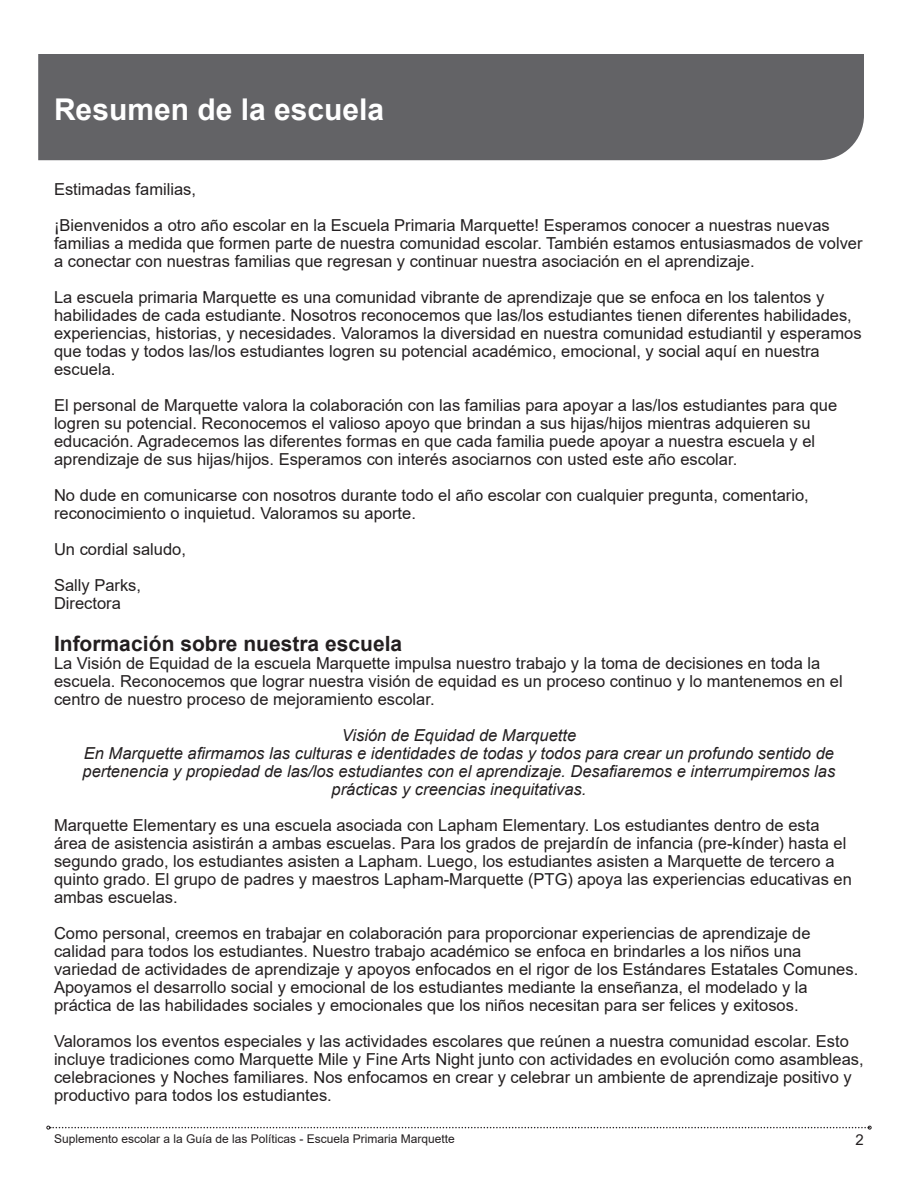
<style>
.page{position:relative;width:918px;height:1188px;background:#fff}
.page>*{position:absolute;margin:0;border:0;box-sizing:border-box;transform-origin:0 0}
.Header_2{font:700 30px "Arial";color:#fff}
.Header_3{font:700 21px "Arial";color:#231f20}
.t1{font:16.5px/18px "Arial";color:#231f20}
.t2{font:italic 16.5px/18px "Arial";color:#231f20;text-align:center}
.t3{font:15px "Arial";color:#231f20}
.t4{font:12px "Arial";color:#231f20}
</style>
<div class="page">
<svg style="left:46px;top:1126px;width:826px;height:4px"></svg>
<div style="left:38px;top:54px;width:826px;height:106px;background:#636366"></div>
<p class="Header_2" style="left:54px;top:88px;width:332px">Resumen de la escuela</p>
<p class="t1" style="left:54px;top:180px;width:144px">Estimadas familias,</p>
<p class="t1" style="left:54px;top:216px;width:810px">¡Bienvenidos a otro año escolar en la Escuela Primaria Marquette! Esperamos conocer a nuestras nuevas familias a medida que formen parte de nuestra comunidad escolar. También estamos entusiasmados de volver a conectar con nuestras familias que regresan y continuar nuestra asociación en el aprendizaje.</p>
<p class="t1" style="left:54px;top:288px;width:809px">La escuela primaria Marquette es una comunidad vibrante de aprendizaje que se enfoca en los talentos y habilidades de cada estudiante. Nosotros reconocemos que las/los estudiantes tienen diferentes habilidades, experiencias, historias, y necesidades. Valoramos la diversidad en nuestra comunidad estudiantil y esperamos que todas y todos las/los estudiantes logren su potencial académico, emocional, y social aquí en nuestra escuela.</p>
<p class="t1" style="left:54px;top:396px;width:785px">El personal de Marquette valora la colaboración con las familias para apoyar a las/los estudiantes para que logren su potencial. Reconocemos el valioso apoyo que brindan a sus hijas/hijos mientras adquieren su educación. Agradecemos las diferentes formas en que cada familia puede apoyar a nuestra escuela y el aprendizaje de sus hijas/hijos. Esperamos con interés asociarnos con usted este año escolar.</p>
<p class="t1" style="left:54px;top:486px;width:756px">No dude en comunicarse con nosotros durante todo el año escolar con cualquier pregunta, comentario, reconocimiento o inquietud. Valoramos su aporte.</p>
<p class="t1" style="left:54px;top:540px;width:134px">Un cordial saludo,</p>
<p class="t1" style="left:54px;top:576px;width:89px">Sally Parks,</p>
<p class="t1" style="left:54px;top:594px;width:68px">Directora</p>
<p class="Header_3" style="left:54px;top:629px;width:350px">Información sobre nuestra escuela</p>
<p class="t1" style="left:54px;top:654px;width:790px">La Visión de Equidad de la escuela Marquette impulsa nuestro trabajo y la toma de decisiones en toda la escuela. Reconocemos que lograr nuestra visión de equidad es un proceso continuo y lo mantenemos en el centro de nuestro proceso de mejoramiento escolar.</p>
<p class="t2" style="left:342px;top:727px;width:236px">Visión de Equidad de Marquette</p>
<p class="t2" style="left:83px;top:745px;width:754px">En Marquette afirmamos las culturas e identidades de todas y todos para crear un profundo sentido de pertenencia y propiedad de las/los estudiantes con el aprendizaje. Desafiaremos e interrumpiremos las prácticas y creencias inequitativas.</p>
<p class="t1" style="left:54px;top:816px;width:799px">Marquette Elementary es una escuela asociada con Lapham Elementary. Los estudiantes dentro de esta área de asistencia asistirán a ambas escuelas. Para los grados de prejardín de infancia (pre-kínder) hasta el segundo grado, los estudiantes asisten a Lapham. Luego, los estudiantes asisten a Marquette de tercero a quinto grado. El grupo de padres y maestros Lapham-Marquette (PTG) apoya las experiencias educativas en ambas escuelas.</p>
<p class="t1" style="left:54px;top:924px;width:806px">Como personal, creemos en trabajar en colaboración para proporcionar experiencias de aprendizaje de calidad para todos los estudiantes. Nuestro trabajo académico se enfoca en brindarles a los niños una variedad de actividades de aprendizaje y apoyos enfocados en el rigor de los Estándares Estatales Comunes.<br>Apoyamos el desarrollo social y emocional de los estudiantes mediante la enseñanza, el modelado y la práctica de las habilidades sociales y emocionales que los niños necesitan para ser felices y exitosos.</p>
<p class="t1" style="left:54px;top:1032px;width:811px">Valoramos los eventos especiales y las actividades escolares que reúnen a nuestra comunidad escolar. Esto incluye tradiciones como Marquette Mile y Fine Arts Night junto con actividades en evolución como asambleas, celebraciones y Noches familiares. Nos enfocamos en crear y celebrar un ambiente de aprendizaje positivo y productivo para todos los estudiantes.</p>
<p class="t4" style="left:54px;top:1130px;width:402px">Suplemento escolar a la Guía de las Políticas - Escuela Primaria Marquette</p>
<p class="t3" style="left:856px;top:1129px;width:10px">2</p>
</div>
